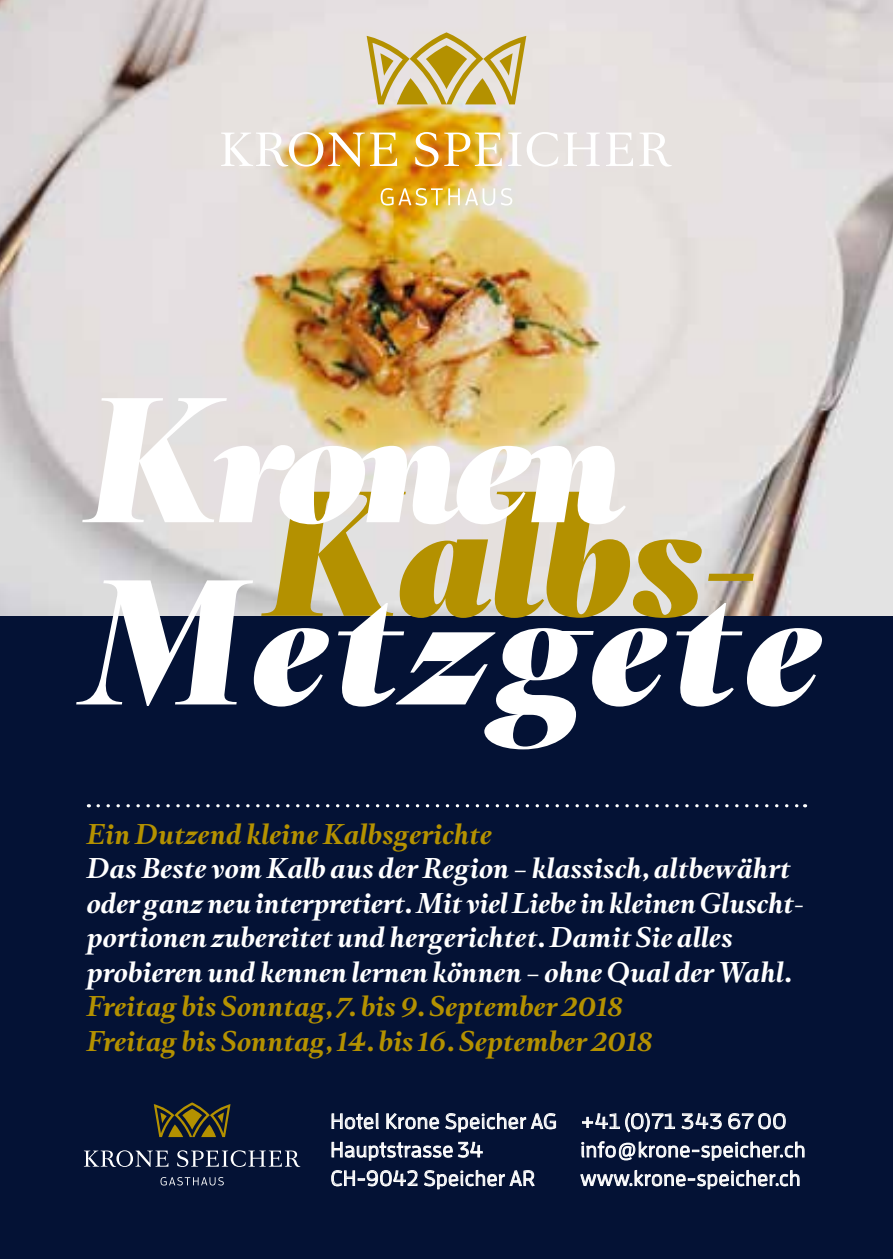
<style>
.page{position:relative;width:893px;height:1259px;background:#fff}
.page>*{position:absolute;margin:0;border:0;box-sizing:border-box;transform-origin:0 0}
.t1{font:italic 900 151.8px/182.1px "Romain BP Headline";letter-spacing:.03em;color:#fff}
.t2{font:italic 900 151.8px "Romain BP Headline";letter-spacing:-.01em;color:#b49100}
.t3{font:italic 700 25.8px/34.5px "Romain BP Text";letter-spacing:.01em;color:#fff}
.t4{font:italic 700 25.8px/34.5px "Romain BP Text";letter-spacing:.01em;color:#b49100}
.t5{font:500 21px/28.5px "Enzo OT";letter-spacing:.03em;color:#fff}
.s1{font-size:19.5px}
</style>
<div class="page">
<img style="left:0;top:0;width:893px;height:617px">
<div style="left:0;top:617px;width:893px;height:642px;background:#041235"></div>
<img style="left:221px;top:132px;width:451px;height:35px">
<svg style="left:381px;top:188px;width:131px;height:17px"></svg>
<svg style="left:367px;top:32px;width:159px;height:72px;background:#d3c289"></svg>
<svg style="left:98px;top:804px;width:708px;height:3px"></svg>
<svg style="left:332px;top:1113px;width:46px;height:16px"></svg>
<svg style="left:386px;top:1113px;width:53px;height:16px"></svg>
<svg style="left:445px;top:1113px;width:111px;height:19px"></svg>
<svg style="left:332px;top:1142px;width:151px;height:18px"></svg>
<svg style="left:331px;top:1170px;width:86px;height:16px"></svg>
<svg style="left:424px;top:1170px;width:111px;height:19px"></svg>
<svg style="left:582px;top:1112px;width:93px;height:20px"></svg>
<svg style="left:682px;top:1113px;width:39px;height:16px"></svg>
<svg style="left:728px;top:1113px;width:58px;height:16px"></svg>
<svg style="left:581px;top:1141px;width:223px;height:19px"></svg>
<svg style="left:580px;top:1170px;width:219px;height:19px"></svg>
<svg style="left:84px;top:1150px;width:216px;height:17px"></svg>
<svg style="left:161px;top:1177px;width:63px;height:8px"></svg>
<svg style="left:154px;top:1102px;width:77px;height:35px"></svg>
<h1 class="t1" style="left:86px;top:379px;width:738px">Kronen<br>Metzgete</h1>
<h1 class="t2" style="left:265px;top:474px;width:497px">Kalbs-</h1>
<p class="t4" style="left:87px;top:815px;width:407px">Ein Dutzend kleine Kalbsgerichte</p>
<p class="t3" style="left:87px;top:849px;width:719px">Das Beste vom Kalb aus der Region – klassisch, altbewährt oder ganz neu interpretiert. Mit viel Liebe in kleinen Gluscht&shy;portionen zubereitet und hergerichtet. Damit Sie alles probieren und kennen lernen können – ohne Qual der Wahl.</p>
<p class="t4" style="left:87px;top:987px;width:568px">Freitag bis Sonntag, 7. bis 9. September 2018<br>Freitag bis Sonntag, 14. bis 16. September 2018</p>
<p class="t5" style="left:331px;top:1106px;width:228px">Hotel Krone Speicher AG<br>Hauptstrasse 34<br>CH-9042 Speicher AR</p>
<p class="t5" style="left:580px;top:1106px;width:226px">+41 (0)71 343 6700 info<span class="s1">@</span>krone-speicher.ch www.krone-speicher.ch</p>
</div>
